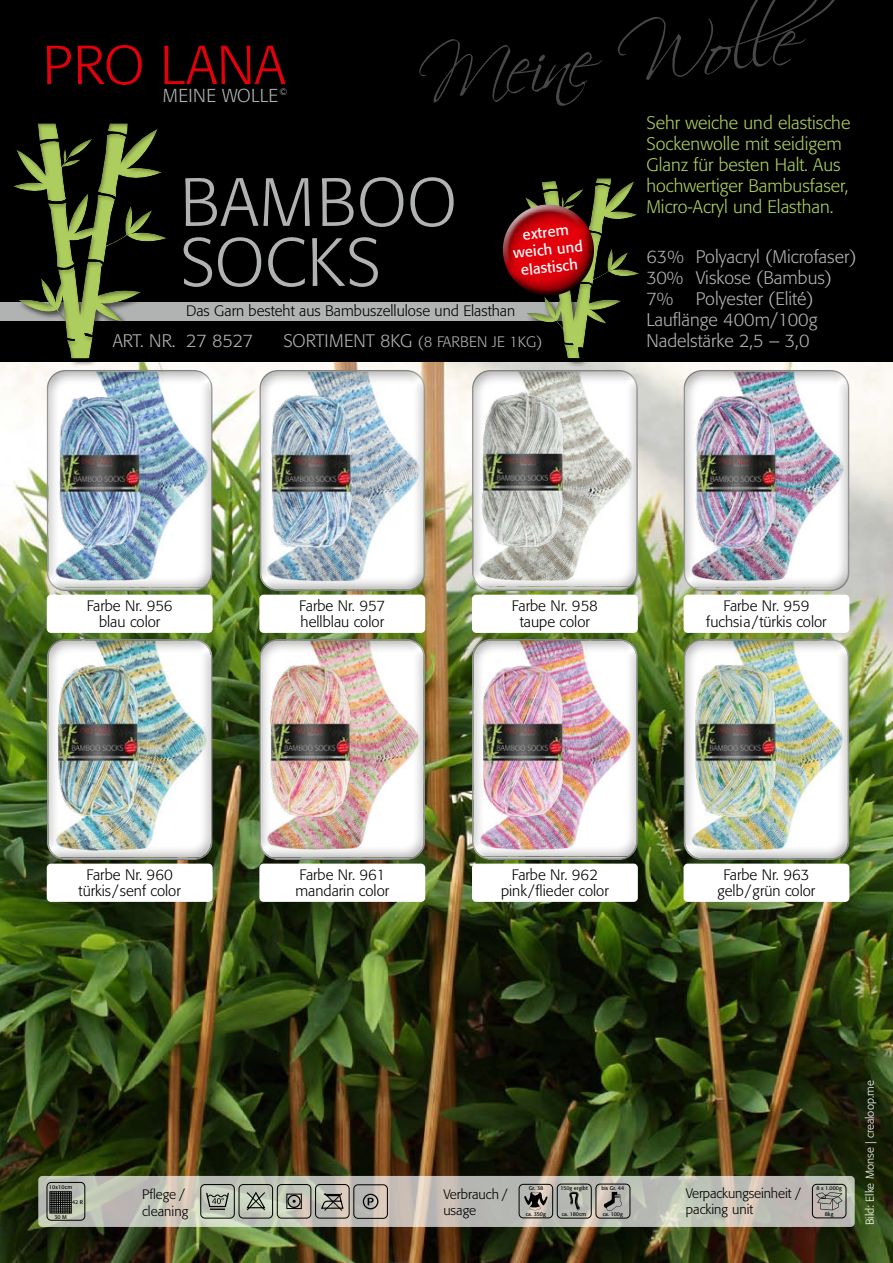
<style>
.page{position:relative;width:893px;height:1263px;background:#fff}
.page>*{position:absolute;margin:0;border:0;box-sizing:border-box;transform-origin:0 0}
.t1{font:300 67.5px/60px "Formata";letter-spacing:.015em;color:#b1b2b2}
.t2{font:300 18.6px "Formata";letter-spacing:.01em;color:#b1b2b2}
.t3{font:300 18px/21px "Formata";color:#adcd5f}
.t4{font:300 18px/21px "Formata";color:#b1b2b2}
.t5{font:300 18px "Formata";letter-spacing:-.02em;color:#b1b2b2}
.t6{font:300 15px/15.9px "Formata";color:#000;text-align:center}
.t7{font:300 15px "Formata";color:#b1b2b2}
.t8{font:14.7px/17.7px "Formata";color:#fff;text-align:center}
.t9{font:300 13.5px/16.2px "Formata";color:#000}
.t10{font:300 11.25px "Formata";color:#fff}
.t11{font:5.4px "Formata";color:#000}
.t12{font:5.4px "Formata";letter-spacing:.05em;color:#000}
.s1{font-size:18px}
</style>
<div class="page">
<img style="left:0;top:361px;width:893px;height:902px">
<div style="left:47px;top:595px;width:166px;height:38px;background:#fff;border-radius:4px"></div>
<div style="left:259px;top:595px;width:166px;height:38px;background:#fff;border-radius:4px"></div>
<div style="left:472px;top:595px;width:166px;height:38px;background:#fff;border-radius:4px"></div>
<div style="left:684px;top:595px;width:165px;height:38px;background:#fff;border-radius:4px"></div>
<div style="left:47px;top:864px;width:166px;height:38px;background:#fff;border-radius:4px"></div>
<div style="left:684px;top:864px;width:165px;height:38px;background:#fff;border-radius:4px"></div>
<div style="left:259px;top:864px;width:166px;height:38px;background:#fff;border-radius:4px"></div>
<div style="left:472px;top:864px;width:166px;height:38px;background:#fff;border-radius:4px"></div>
<img style="left:45px;top:369px;width:170px;height:224px">
<img style="left:45px;top:638px;width:170px;height:224px">
<img style="left:682px;top:638px;width:170px;height:224px">
<img style="left:258px;top:369px;width:169px;height:224px">
<img style="left:258px;top:638px;width:169px;height:224px">
<img style="left:471px;top:638px;width:169px;height:224px">
<svg style="left:471px;top:369px;width:169px;height:224px"></svg>
<img style="left:682px;top:369px;width:170px;height:224px">
<img style="left:50px;top:660px;width:99px;height:161px">
<img style="left:691px;top:660px;width:99px;height:161px">
<img style="left:264px;top:391px;width:99px;height:161px">
<img style="left:50px;top:391px;width:99px;height:161px">
<img style="left:263px;top:660px;width:99px;height:161px">
<img style="left:475px;top:660px;width:100px;height:161px">
<img style="left:477px;top:391px;width:100px;height:161px">
<img style="left:687px;top:391px;width:99px;height:161px">
<svg style="left:38px;top:1176px;width:817px;height:51px;background:#bfbeb4"></svg>
<svg style="left:816px;top:1192px;width:26px;height:18px"></svg>
<div style="left:812px;top:1184px;width:34px;height:34px;border:1px solid #000;border-radius:4px"></div>
<svg style="left:245px;top:1191px;width:21px;height:20px"></svg>
<div style="left:239px;top:1184px;width:34px;height:34px;border:1px solid #000;border-radius:4px"></div>
<div style="left:363px;top:1194px;width:15px;height:15px;border:1px solid #000;border-radius:50%"></div>
<svg style="left:368px;top:1198px;width:6px;height:7px"></svg>
<div style="left:354px;top:1184px;width:34px;height:34px;border:1px solid #000;border-radius:4px"></div>
<svg style="left:320px;top:1192px;width:24px;height:19px"></svg>
<div style="left:315px;top:1184px;width:34px;height:34px;border:1px solid #000;border-radius:4px"></div>
<div style="left:287px;top:1195px;width:14px;height:13px;border:1px solid #000;border-radius:50%"></div>
<div style="left:286px;top:1194px;width:16px;height:15px;border:1px solid #000"></div>
<div style="left:277px;top:1184px;width:34px;height:34px;border:1px solid #000;border-radius:4px"></div>
<svg style="left:205px;top:1192px;width:25px;height:18px"></svg>
<div style="left:201px;top:1184px;width:34px;height:34px;border:1px solid #000;border-radius:4px"></div>
<div style="left:50px;top:1191px;width:22px;height:22px;border:1px solid #000"></div>
<svg style="left:50px;top:1192px;width:21px;height:21px"></svg>
<div style="left:47px;top:1182px;width:38px;height:38px;border:1px solid #000;border-radius:4px"></div>
<div style="left:0;top:0;width:893px;height:361px;background:#000"></div>
<svg style="left:47px;top:46px;width:24px;height:38px"></svg>
<svg style="left:78px;top:45px;width:64px;height:40px"></svg>
<svg style="left:164px;top:46px;width:121px;height:38px"></svg>
<svg style="left:419px;top:0;width:416px;height:106px"></svg>
<div style="left:0;top:302px;width:585px;height:19px;background:#b1b2b2"></div>
<svg style="left:604px;top:1192px;width:18px;height:19px"></svg>
<div style="left:596px;top:1184px;width:34px;height:34px;border:1px solid #000;border-radius:4px"></div>
<svg style="left:568px;top:1192px;width:12px;height:18px"></svg>
<div style="left:557px;top:1184px;width:34px;height:34px;border:1px solid #000;border-radius:4px"></div>
<svg style="left:524px;top:1192px;width:24px;height:18px"></svg>
<div style="left:519px;top:1184px;width:34px;height:34px;border:1px solid #000;border-radius:4px"></div>
<div style="left:12px;top:121px;width:162px;height:246px;background:#000;opacity:.6"></div>
<svg style="left:12px;top:122px;width:156px;height:237px"></svg>
<div style="left:521px;top:176px;width:127px;height:191px;background:#000;opacity:.6"></div>
<svg style="left:521px;top:178px;width:120px;height:181px"></svg>
<svg style="left:502px;top:204px;width:91px;height:48px"></svg>
<svg style="left:503px;top:219px;width:94px;height:78px;background:#a41010"></svg>
<p class="t2" style="left:163px;top:87px;width:126px">MEINE WOLLE <sup>©</sup></p>
<h1 class="t1" style="left:180px;top:178px;width:278px">BAMBOO<br>SOCKS</h1>
<p class="t8" style="left:510px;top:228px;width:72px;rotate:-6deg">extrem weich und elastisch</p>
<p class="t6" style="left:186px;top:304px;width:331px">Das Garn besteht aus Bambuszellulose und Elasthan</p>
<p class="t5" style="left:113px;top:333px;width:142px">ART. NR. 27 8527</p>
<p class="t7" style="left:284px;top:335px;width:260px"><span class="s1">SORTIMENT 8KG</span> (8 FARBEN JE 1KG)</p>
<p class="t3" style="left:646px;top:113px;width:206px">Sehr weiche und elastische<br>Sockenwolle mit seidigem<br>Glanz für besten Halt. Aus hochwertiger Bambusfaser,<br>Micro-Acryl und Elasthan.</p>
<p class="t4" style="left:646px;top:248px;width:212px">63% Polyacryl (Microfaser)<br>30% Viskose (Bambus)<br>7%</p>
<p class="t4" style="left:646px;top:290px;width:172px;text-indent:50px">Polyester (Elité)<br>Lauflänge 400m/100g<br>Nadelstärke 2,5 – 3,0</p>
<p class="t6" style="left:87px;top:599px;width:87px">Farbe Nr. 956 blau color</p>
<p class="t6" style="left:299px;top:599px;width:87px;text-align:left">Farbe Nr. 957 hellblau color</p>
<p class="t6" style="left:512px;top:599px;width:87px">Farbe Nr. 958 taupe color</p>
<p class="t6" style="left:706px;top:599px;width:122px">Farbe Nr. 959 fuchsia/türkis color</p>
<p class="t6" style="left:299px;top:868px;width:87px">Farbe Nr. 961</p>
<p class="t6" style="left:512px;top:868px;width:88px">Farbe Nr. 962</p>
<p class="t6" style="left:295px;top:884px;width:95px">mandarin color</p>
<p class="t6" style="left:501px;top:884px;width:109px">pink/flieder color</p>
<p class="t6" style="left:87px;top:868px;width:88px">Farbe Nr. 960</p>
<p class="t6" style="left:723px;top:868px;width:88px">Farbe Nr. 963</p>
<p class="t6" style="left:79px;top:884px;width:104px">türkis/senf color</p>
<p class="t6" style="left:718px;top:884px;width:99px">gelb/grün color</p>
<p class="t12" style="left:49px;top:1185px;width:25px">10x10cm</p>
<p class="t11" style="left:72px;top:1199px;width:13px">42 R</p>
<p class="t11" style="left:54px;top:1214px;width:14px">30 M</p>
<p class="t9" style="left:142px;top:1187px;width:48px">Pflege / cleaning</p>
<p class="t9" style="left:443px;top:1187px;width:66px">Verbrauch / usage</p>
<p class="t11" style="left:529px;top:1186px;width:16px">Gr. 38</p>
<p class="t11" style="left:526px;top:1211px;width:22px">ca. 350g</p>
<p class="t11" style="left:560px;top:1186px;width:29px">150g ergibt</p>
<p class="t11" style="left:562px;top:1211px;width:26px">ca. 180cm</p>
<p class="t11" style="left:601px;top:1186px;width:24px">bis Gr. 44</p>
<p class="t11" style="left:603px;top:1211px;width:22px">ca. 100g</p>
<p class="t9" style="left:686px;top:1186px;width:117px">Verpackungseinheit / packing unit</p>
<p class="t11" style="left:816px;top:1186px;width:27px">8 x 1.000g</p>
<p class="t11" style="left:825px;top:1211px;width:10px">8kg</p>
<p class="t10" style="left:865px;top:1225px;width:146px;rotate:-90deg">Bild: Elke Monse | crealoop.me</p>
</div>
